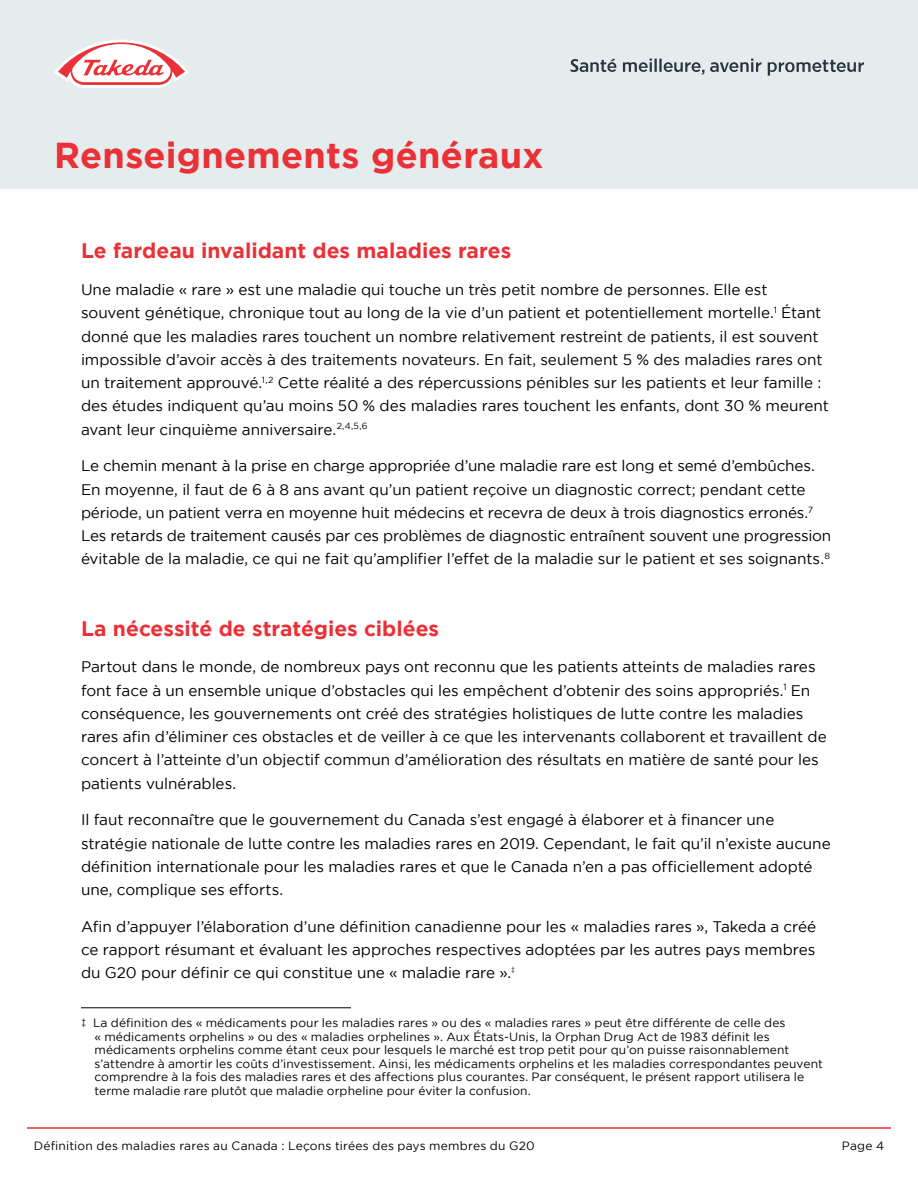
<style>
.page{position:relative;width:918px;height:1188px;background:#fff}
.page>*{position:absolute;margin:0;border:0;box-sizing:border-box;transform-origin:0 0}
.Section_title{font:700 36px "Gotham";letter-spacing:.01em;color:#e93137}
.Subheader{font:700 21px "Gotham";color:#e93137}
.Copy{font:15.3px/23.2px "Gotham";letter-spacing:-.005em;color:#000}
.Copy-2{font:12px/13.5px "Gotham";letter-spacing:.01em;color:#000}
</style>
<div class="page">
<div style="left:0;top:0;width:918px;height:189px;background:#e5ecee"></div>
<svg style="left:54px;top:40px;width:135px;height:48px"></svg>
<hr style="left:27px;top:1127px;width:864px;height:2px;background:#e93137">
<svg style="left:768px;top:60px;width:96px;height:16px"></svg>
<svg style="left:710px;top:59px;width:51px;height:13px"></svg>
<svg style="left:570px;top:59px;width:46px;height:13px"></svg>
<svg style="left:623px;top:59px;width:81px;height:16px"></svg>
<hr style="left:81px;top:1007px;width:270px;height:1px;background:#000">
<p class="Section_title" style="left:54px;top:134px;width:491px">Renseignements généraux</p>
<p class="Subheader" style="left:81px;top:239px;width:432px">Le fardeau invalidant des maladies rares</p>
<p class="Copy" style="left:81px;top:278px;width:750px">Une maladie « rare » est une maladie qui touche un très petit nombre de personnes. Elle est souvent génétique, chronique tout au long de la vie d’un patient et potentiellement mortelle.<sup>1</sup> Étant donné que les maladies rares touchent un nombre relativement restreint de patients, il est souvent impossible d’avoir accès à des traitements novateurs. En fait, seulement 5 % des maladies rares ont un traitement approuvé.<sup>1,2</sup> Cette réalité a des répercussions pénibles sur les patients et leur famille : des études indiquent qu’au moins 50 % des maladies rares touchent les enfants, dont 30 % meurent avant leur cinquième anniversaire.<sup>2,4,5,6</sup></p>
<p class="Copy" style="left:81px;top:454px;width:752px">Le chemin menant à la prise en charge appropriée d’une maladie rare est long et semé d’embûches.<br>En moyenne, il faut de 6 à 8 ans avant qu’un patient reçoive un diagnostic correct; pendant cette période, un patient verra en moyenne huit médecins et recevra de deux à trois diagnostics erronés.<sup>7<br></sup>Les retards de traitement causés par ces problèmes de diagnostic entraînent souvent une progression évitable de la maladie, ce qui ne fait qu’amplifier l’effet de la maladie sur le patient et ses soignants.<sup>8</sup></p>
<p class="Subheader" style="left:81px;top:616px;width:360px">La nécessité de stratégies ciblées</p>
<p class="Copy" style="left:81px;top:655px;width:747px">Partout dans le monde, de nombreux pays ont reconnu que les patients atteints de maladies rares font face à un ensemble unique d’obstacles qui les empêchent d’obtenir des soins appropriés.<sup>1</sup> En conséquence, les gouvernements ont créé des stratégies holistiques de lutte contre les maladies rares afin d’éliminer ces obstacles et de veiller à ce que les intervenants collaborent et travaillent de concert à l’atteinte d’un objectif commun d’amélioration des résultats en matière de santé pour les patients vulnérables.</p>
<p class="Copy" style="left:81px;top:808px;width:751px">Il faut reconnaître que le gouvernement du Canada s’est engagé à élaborer et à financer une stratégie nationale de lutte contre les maladies rares en 2019. Cependant, le fait qu’il n’existe aucune définition internationale pour les maladies rares et que le Canada n’en a pas officiellement adopté une, complique ses efforts.</p>
<p class="Copy" style="left:81px;top:915px;width:737px;text-align:justify">Afin d’appuyer l’élaboration d’une définition canadienne pour les « maladies rares », Takeda a créé ce rapport résumant et évaluant les approches respectives adoptées par les autres pays membres du G20 pour définir ce qui constitue une « maladie rare ».<sup>‡</sup></p>
<p class="Copy-2" style="left:94px;top:1016px;width:730px;text-indent:-14px">‡ La définition des « médicaments pour les maladies rares » ou des « maladies rares » peut être différente de celle des<br>« médicaments orphelins » ou des « maladies orphelines ». Aux États-Unis, la Orphan Drug Act de 1983 définit les médicaments orphelins comme étant ceux pour lesquels le marché est trop petit pour qu’on puisse raisonnablement s’attendre à amortir les coûts d’investissement. Ainsi, les médicaments orphelins et les maladies correspondantes peuvent comprendre à la fois des maladies rares et des affections plus courantes. Par conséquent, le présent rapport utilisera le terme maladie rare plutôt que maladie orpheline pour éviter la confusion.</p>
<p class="Copy-2" style="left:34px;top:1139px;width:502px">Définition des maladies rares au Canada : Leçons tirées des pays membres du G20</p>
<p class="Copy-2" style="left:842px;top:1139px;width:44px">Page 4</p>
</div>
